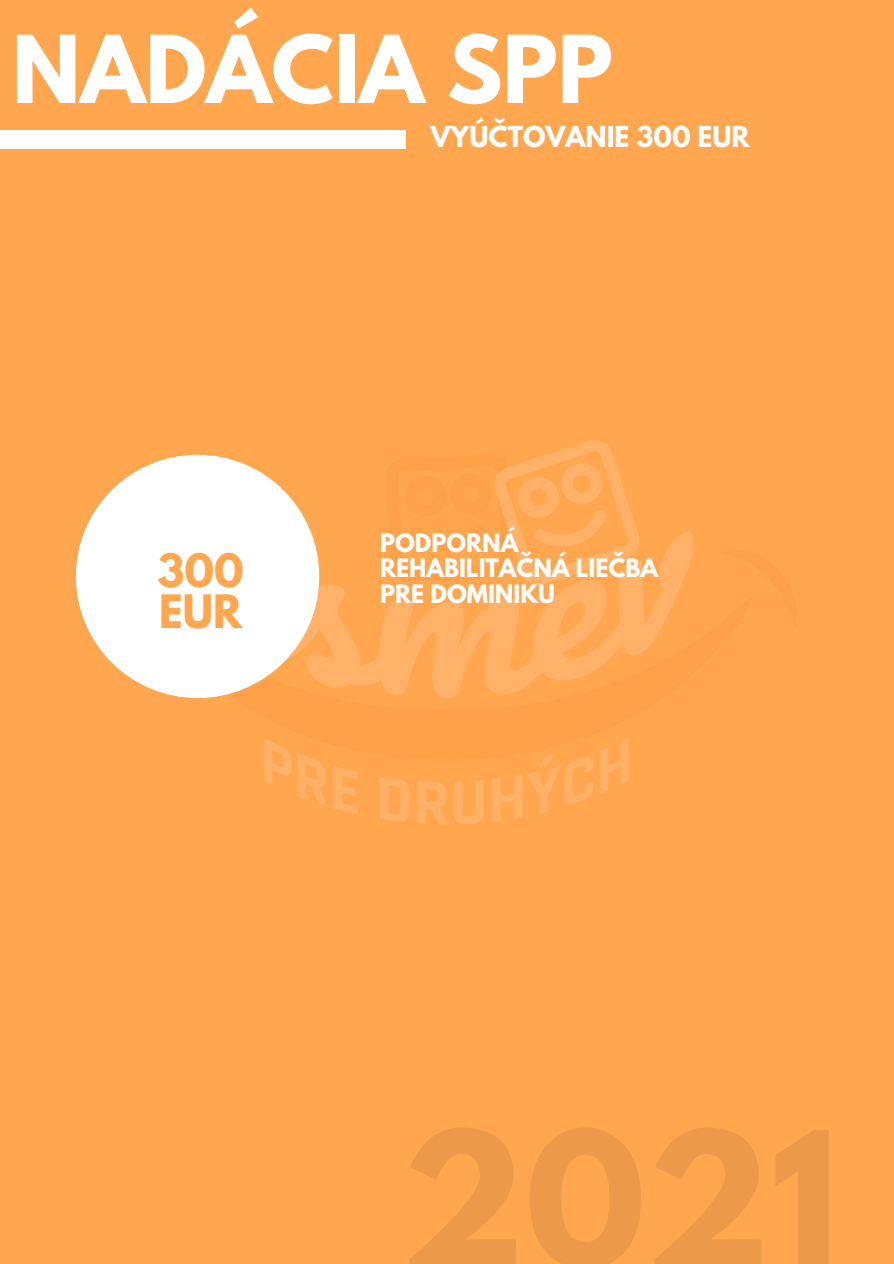
<style>
.page{position:relative;width:894px;height:1264px;background:#fff}
.page>*{position:absolute;margin:0;border:0;box-sizing:border-box;transform-origin:0 0}
.t1{font:700 82.8px "League Spartan";color:#fff}
.t2{font:700 40.8px/41.2px "League Spartan";color:#ffa64f}
.t3{font:700 25.65px "League Spartan";color:#fff}
.t4{font:700 22.5px/25.2px "League Spartan";color:#fff}
</style>
<div class="page">
<div style="left:0;top:0;width:893px;height:1263px;background:#ffa64f"></div>
<div style="left:0;top:131px;width:405px;height:18px;background:#fff"></div>
<div style="left:76px;top:454px;width:243px;height:244px;background:#fff;border-radius:50%"></div>
<h1 class="t1" style="left:12px;top:28px;width:602px">NADÁCIA SPP</h1>
<p class="t3" style="left:430px;top:123px;width:321px">VYÚČTOVANIE 300 EUR</p>
<h2 class="t2" style="left:157px;top:555px;width:88px">300<br>EUR</h2>
<p class="t4" style="left:380px;top:533px;width:279px">PODPORNÁ<br>REHABILITAČNÁ LIEČBA<br>PRE DOMINIKU</p>
</div>
